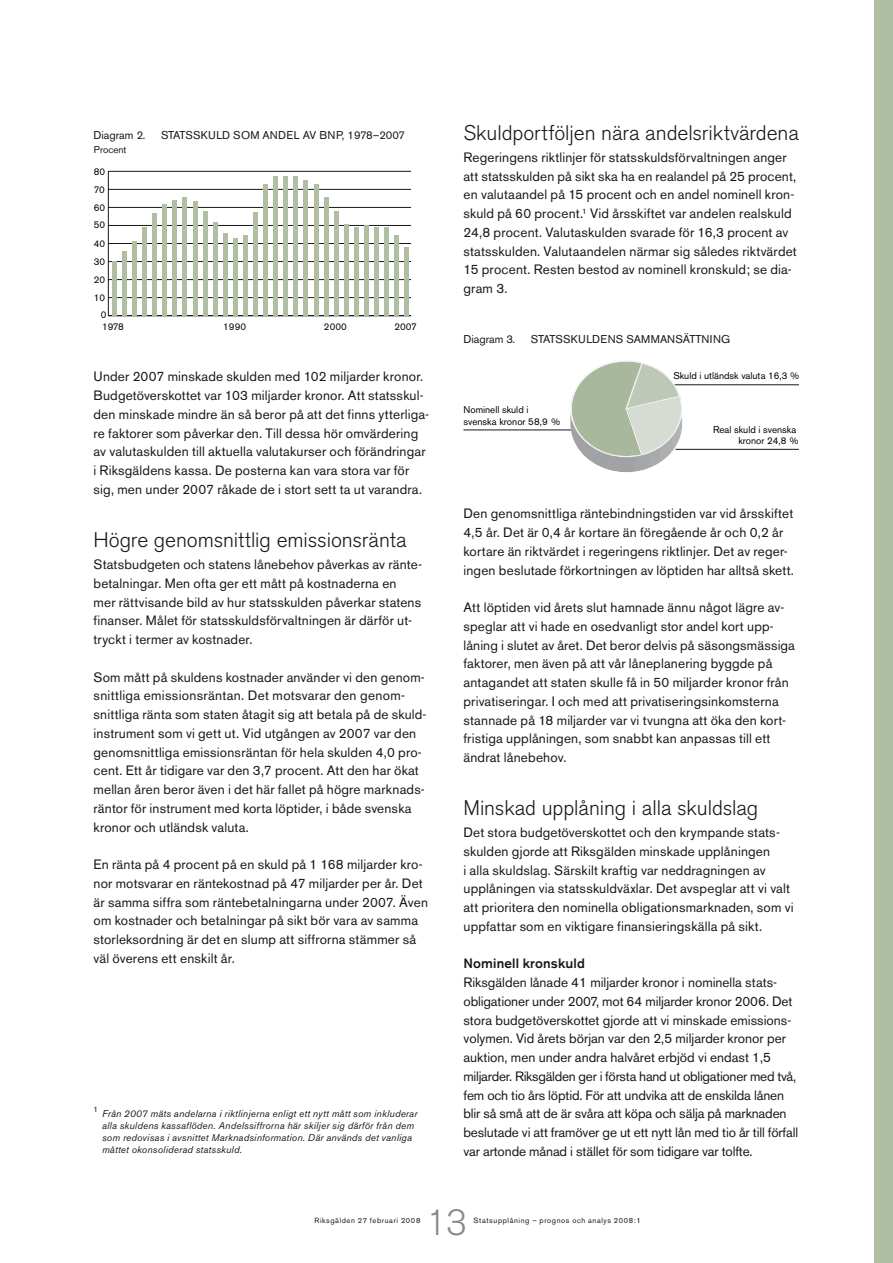
<style>
.page{position:relative;width:893px;height:1263px;background:#fff}
.page>*{position:absolute;margin:0;border:0;box-sizing:border-box;transform-origin:0 0}
.t1{font:300 36px "Akzidenz Grotesk BE";color:#87888a}
.t2{font:300 21px "Akzidenz Grotesk BE";letter-spacing:-.005em;color:#1a171c}
.t3{font:13.5px/18.8px "Akzidenz Grotesk BE";letter-spacing:.015em;color:#1a171c}
.t4{font:13.5px/18.8px "Akzidenz Grotesk BE";letter-spacing:-.01em;color:#1a171c}
.t5{font:11.25px "Akzidenz Grotesk BE";color:#1a171c}
.t6{font:italic 9.75px/12px "Akzidenz Grotesk BE";letter-spacing:.02em;color:#1a171c}
.t7{font:9.75px/11.7px "Akzidenz Grotesk BE";color:#000;text-align:right}
.t8{font:9.75px "Akzidenz Grotesk BE";color:#1a171c}
.t9{font:7.8px "Akzidenz Grotesk BE";color:#1a171c}
.t10{font:7.5px "Akzidenz Grotesk BE";letter-spacing:.08em;color:#1a171c}
.s1{font-weight:500}
</style>
<div class="page">
<hr style="left:648px;top:384px;width:151px;height:1px;background:#1a171c">
<hr style="left:675px;top:449px;width:124px;height:1px;background:#1a171c">
<hr style="left:463px;top:430px;width:115px;height:1px;background:#1a171c">
<svg style="left:568px;top:360px;width:116px;height:112px"></svg>
<hr style="left:108px;top:171px;width:1px;height:145px;background:#1a171c">
<hr style="left:108px;top:315px;width:303px;height:1px;background:#1a171c">
<hr style="left:108px;top:297px;width:303px;height:1px;background:#1a171c">
<hr style="left:108px;top:279px;width:303px;height:1px;background:#1a171c">
<hr style="left:108px;top:261px;width:303px;height:1px;background:#1a171c">
<hr style="left:108px;top:243px;width:303px;height:1px;background:#1a171c">
<hr style="left:108px;top:225px;width:303px;height:1px;background:#1a171c">
<hr style="left:108px;top:207px;width:303px;height:1px;background:#1a171c">
<hr style="left:108px;top:189px;width:303px;height:1px;background:#1a171c">
<hr style="left:108px;top:171px;width:303px;height:1px;background:#1a171c">
<hr style="left:112px;top:261px;width:4px;height:55px;background:#b0bea2">
<hr style="left:122px;top:251px;width:4px;height:65px;background:#b0bea2">
<div style="left:132px;top:241px;width:5px;height:75px;background:#b0bea2"></div>
<div style="left:142px;top:228px;width:5px;height:88px;background:#b0bea2"></div>
<hr style="left:153px;top:213px;width:4px;height:103px;background:#b0bea2">
<hr style="left:163px;top:204px;width:4px;height:112px;background:#b0bea2">
<hr style="left:173px;top:200px;width:4px;height:116px;background:#b0bea2">
<hr style="left:183px;top:197px;width:4px;height:119px;background:#b0bea2">
<hr style="left:193px;top:201px;width:4px;height:115px;background:#b0bea2">
<hr style="left:203px;top:212px;width:4px;height:104px;background:#b0bea2">
<hr style="left:213px;top:222px;width:4px;height:94px;background:#b0bea2">
<hr style="left:223px;top:233px;width:4px;height:83px;background:#b0bea2">
<hr style="left:233px;top:238px;width:4px;height:78px;background:#b0bea2">
<div style="left:243px;top:235px;width:5px;height:81px;background:#b0bea2"></div>
<div style="left:253px;top:213px;width:5px;height:103px;background:#b0bea2"></div>
<div style="left:263px;top:184px;width:5px;height:132px;background:#b0bea2"></div>
<hr style="left:274px;top:176px;width:4px;height:140px;background:#b0bea2">
<hr style="left:284px;top:176px;width:4px;height:140px;background:#b0bea2">
<hr style="left:294px;top:177px;width:4px;height:139px;background:#b0bea2">
<hr style="left:304px;top:180px;width:4px;height:136px;background:#b0bea2">
<hr style="left:314px;top:184px;width:4px;height:132px;background:#b0bea2">
<hr style="left:324px;top:197px;width:4px;height:119px;background:#b0bea2">
<hr style="left:334px;top:212px;width:4px;height:104px;background:#b0bea2">
<hr style="left:344px;top:224px;width:4px;height:92px;background:#b0bea2">
<div style="left:354px;top:227px;width:5px;height:89px;background:#b0bea2"></div>
<div style="left:364px;top:225px;width:5px;height:91px;background:#b0bea2"></div>
<div style="left:374px;top:227px;width:5px;height:89px;background:#b0bea2"></div>
<hr style="left:385px;top:227px;width:4px;height:89px;background:#b0bea2">
<hr style="left:395px;top:235px;width:4px;height:81px;background:#b0bea2">
<hr style="left:405px;top:247px;width:4px;height:69px;background:#b0bea2">
<div style="left:874px;top:0;width:19px;height:1263px;background:#b0bea2"></div>
<p class="t5" style="left:94px;top:128px;width:53px">Diagram 2.</p>
<p class="t5" style="left:161px;top:128px;width:246px">STATSSKULD SOM ANDEL AV BNP, 1978–2007</p>
<p class="t8" style="left:94px;top:144px;width:34px">Procent</p>
<p class="t7" style="left:94px;top:166px;width:13px">80</p>
<p class="t7" style="left:94px;top:184px;width:12px">70</p>
<p class="t7" style="left:94px;top:202px;width:13px">60</p>
<p class="t7" style="left:94px;top:218px;width:13px">50</p>
<p class="t7" style="left:94px;top:238px;width:13px">40</p>
<p class="t7" style="left:94px;top:256px;width:13px">30</p>
<p class="t7" style="left:94px;top:274px;width:13px">20</p>
<p class="t7" style="left:94px;top:292px;width:13px">10</p>
<p class="t7" style="left:101px;top:308px;width:7px">0</p>
<p class="t7" style="left:102px;top:320px;width:23px">1978</p>
<p class="t7" style="left:223px;top:320px;width:25px">1990</p>
<p class="t7" style="left:324px;top:320px;width:24px">2000</p>
<p class="t7" style="left:395px;top:320px;width:24px">2007</p>
<p class="t3" style="left:94px;top:367px;width:337px">Under 2007 minskade skulden med 102 miljarder kronor.<br>Budgetöverskottet var 103 miljarder kronor. Att statsskul&shy;den minskade mindre än så beror på att det finns ytterliga&shy;re faktorer som påverkar den. Till dessa hör omvärdering av valutaskulden till aktuella valutakurser och förändringar i Riksgäldens kassa. De posterna kan vara stora var för sig, men under 2007 råkade de i stort sett ta ut varandra.</p>
<p class="t2" style="left:94px;top:528px;width:315px">Högre genomsnittlig emissionsränta</p>
<p class="t3" style="left:94px;top:555px;width:329px">Statsbudgeten och statens lånebehov påverkas av ränte&shy;betalningar. Men ofta ger ett mått på kostnaderna en mer rättvisande bild av hur statsskulden påverkar statens finanser. Målet för statsskuldsförvaltningen är därför ut&shy;tryckt i termer av kostnader.</p>
<p class="t3" style="left:94px;top:667px;width:333px">Som mått på skuldens kostnader använder vi den genom&shy;snittliga emissionsräntan. Det motsvarar den genom&shy;snittliga ränta som staten åtagit sig att betala på de skuld&shy;instrument som vi gett ut. Vid utgången av 2007 var den genomsnittliga emissionsräntan för hela skulden 4,0 pro&shy;cent. Ett år tidigare var den 3,7 procent. Att den har ökat mellan åren beror även i det här fallet på högre marknads&shy;räntor för instrument med korta löptider, i både svenska kronor och utländsk valuta.</p>
<p class="t3" style="left:94px;top:855px;width:336px">En ränta på 4 procent på en skuld på 1 168 miljarder kro&shy;nor motsvarar en räntekostnad på 47 miljarder per år. Det är samma siffra som räntebetalningarna under 2007. Även om kostnader och betalningar på sikt bör vara av samma storleksordning är det en slump att siffrorna stämmer så väl överens ett enskilt år.</p>
<p class="t9" style="left:94px;top:1105px;width:6px">1</p>
<p class="t6" style="left:102px;top:1107px;width:317px">Från 2007 mäts andelarna i riktlinjerna enligt ett nytt mått som inkluderar alla skuldens kassaflöden. Andelssiffrorna här skiljer sig därför från dem som redovisas i avsnittet Marknadsinformation. Där används det vanliga måttet okonsoliderad statsskuld.</p>
<p class="t2" style="left:463px;top:121px;width:337px">Skuldportföljen nära andelsriktvärdena</p>
<p class="t3" style="left:463px;top:148px;width:335px">Regeringens riktlinjer för statsskuldsförvaltningen anger att statsskulden på sikt ska ha en realandel på 25 procent, en valutaandel på 15 procent och en andel nominell kron&shy;skuld på 60 procent.<sup>1</sup> Vid årsskiftet var andelen realskuld 24,8 procent. Valutaskulden svarade för 16,3 procent av statsskulden. Valutaandelen närmar sig således riktvärdet 15 procent. Resten bestod av nominell kronskuld; se dia&shy;gram 3.</p>
<p class="t5" style="left:463px;top:332px;width:53px">Diagram 3.</p>
<p class="t5" style="left:531px;top:332px;width:201px">STATSSKULDENS SAMMANSÄTTNING</p>
<p class="t7" style="left:463px;top:404px;width:98px;text-align:left">Nominell skuld i svenska kronor 58,9 %</p>
<p class="t7" style="left:673px;top:370px;width:127px">Skuld i utländsk valuta 16,3 %</p>
<p class="t7" style="left:713px;top:423px;width:87px">Real skuld i svenska kronor 24,8 %</p>
<p class="t3" style="left:463px;top:504px;width:332px">Den genomsnittliga räntebindningstiden var vid årsskiftet 4,5 år. Det är 0,4 år kortare än föregående år och 0,2 år kortare än riktvärdet i regeringens riktlinjer. Det av reger&shy;ingen beslutade förkortningen av löptiden har alltså skett.</p>
<p class="t3" style="left:463px;top:598px;width:333px">Att löptiden vid årets slut hamnade ännu något lägre av&shy;speglar att vi hade en osedvanligt stor andel kort upp&shy;låning i slutet av året. Det beror delvis på säsongsmässiga faktorer, men även på att vår låneplanering byggde på antagandet att staten skulle få in 50 miljarder kronor från privatiseringar. I och med att privatiseringsinkomsterna stannade på 18 miljarder var vi tvungna att öka den kort&shy;fristiga upplåningen, som snabbt kan anpassas till ett ändrat lånebehov.</p>
<p class="t2" style="left:463px;top:796px;width:296px">Minskad upplåning i alla skuldslag</p>
<p class="t3" style="left:463px;top:823px;width:332px">Det stora budgetöverskottet och den krympande stats&shy;skulden gjorde att Riksgälden minskade upplåningen<br>i alla skuldslag. Särskilt kraftig var neddragningen av upplåningen via statsskuldväxlar. Det avspeglar att vi valt att prioritera den nominella obligationsmarknaden, som vi uppfattar som en viktigare finansieringskälla på sikt.</p>
<p class="t4" style="left:463px;top:954px;width:336px"><span class="s1">Nominell kronskuld<br></span>Riksgälden lånade 41 miljarder kronor i nominella stats&shy;obligationer under 2007, mot 64 miljarder kronor 2006. Det stora budgetöverskottet gjorde att vi minskade emissions&shy;volymen. Vid årets början var den 2,5 miljarder kronor per auktion, men under andra halvåret erbjöd vi endast 1,5 miljarder. Riksgälden ger i första hand ut obligationer med två, fem och tio års löptid. För att undvika att de enskilda lånen blir så små att de är svåra att köpa och sälja på marknaden beslutade vi att framöver ge ut ett nytt lån med tio år till förfall var artonde månad i stället för som tidigare var tolfte.</p>
<p class="t1" style="left:426px;top:1202px;width:43px">1 3</p>
<p class="t10" style="left:314px;top:1216px;width:107px">Riksgälden 27 februari 2008</p>
<p class="t10" style="left:474px;top:1216px;width:169px">Statsupplåning – prognos och analys 2008:1</p>
</div>
